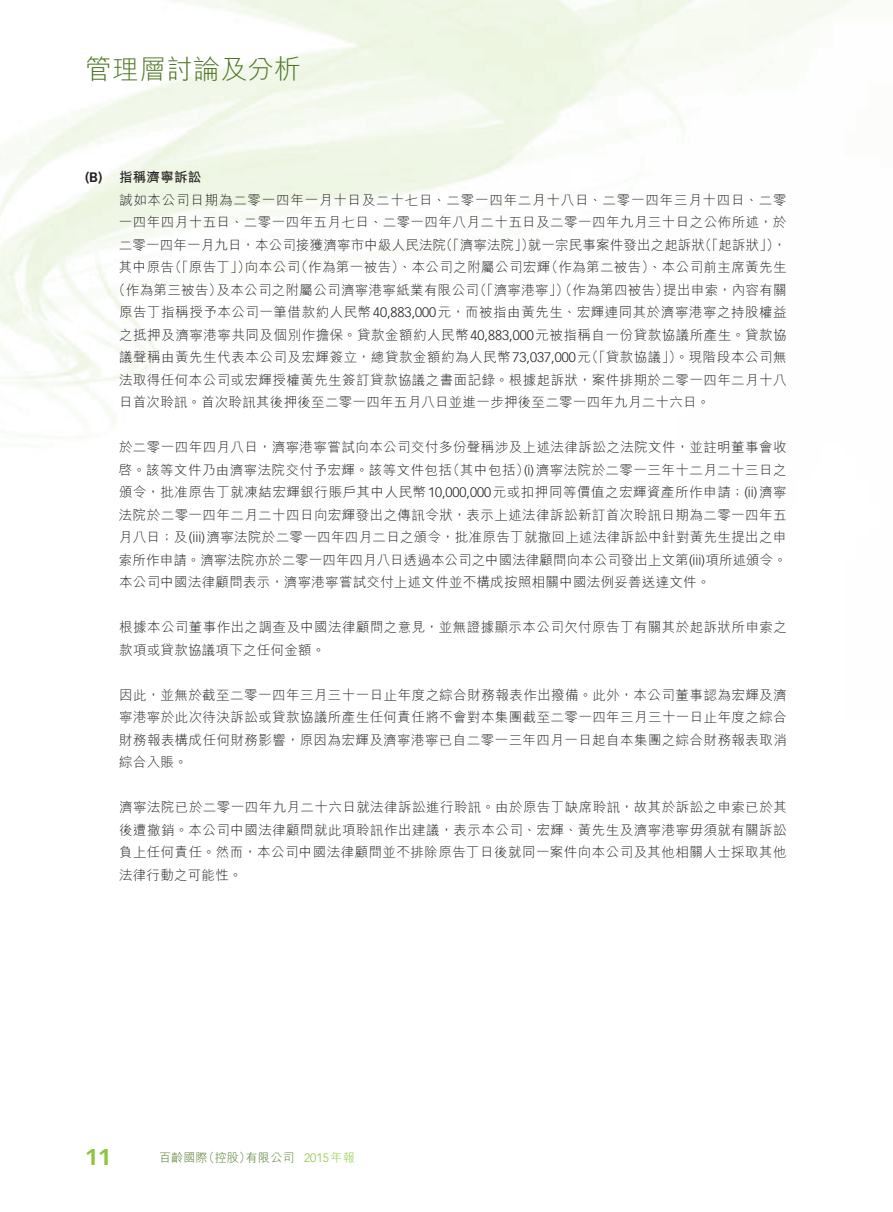
<style>
.page{position:relative;width:893px;height:1212px;background:#fff}
.page>*{position:absolute;margin:0;border:0;box-sizing:border-box;transform-origin:0 0}
.t1{font:300 27px "M Hei HK";color:#4b7520}
.t2{font:700 22.5px "Vectora LT Std";color:#8bc63e}
.t3{font:300 13.5px/22.5px "M Hei HK";letter-spacing:.03em;color:#231f20}
.t4{font:300 13.5px "M Hei HK";letter-spacing:.01em;color:#231f20}
.t5{font:700 13.5px "M Hei HK";letter-spacing:.02em;color:#231f20}
.t6{font:700 13.5px "Vectora LT Std";color:#231f20}
.t7{font:300 12px "M Hei HK";letter-spacing:.02em;color:#4b7520}
.t8{font:300 12px "Vectora LT Std";color:#8bc63e}
.s1{font-family:"Vectora LT Std"}
.s2{font-family:"M Hei HK"}
</style>
<div class="page">
<h1 class="t1" style="left:85px;top:56px;width:217px">管理層討論及分析</h1>
<p class="t6" style="left:85px;top:169px;width:19px">B( )</p>
<p class="t5" style="left:119px;top:167px;width:84px">指稱濟寧訴訟</p>
<p class="t3" style="left:119px;top:188px;width:669px;text-align:right">誠如本公司日期為二零一四年一月十日及二十七日、二零一四年二月十八日、二零一四年三月十四日、二零一四年四月十五日、二零一四年五月七日、二零一四年八月二十五日及二零一四年九月三十日之公佈所述，於（「起訴狀 ，(「</p>
<p class="t3" style="left:439px;top:233px;width:96px">（「濟寧法院」）</p>
<p class="t4" style="left:528px;top:238px;width:179px">就一宗民事案件發出之起訴狀</p>
<p class="t4" style="left:119px;top:238px;width:329px">二零一四年一月九日，本公司接獲濟寧市中級人民法院</p>
<p class="t3" style="left:168px;top:256px;width:84px">（「原告丁」）</p>
<p class="t3" style="left:294px;top:256px;width:257px">（作為第一被告）、本公司之附屬公司宏輝</p>
<p class="t3" style="left:545px;top:256px;width:243px">（作為第二被告）、本公司前主席黃先生</p>
<p class="t3" style="left:245px;top:256px;width:57px">向本公司</p>
<p class="t3" style="left:119px;top:256px;width:57px">其中原告</p>
<p class="t3" style="left:112px;top:278px;width:111px">（作為第三被告）</p>
<p class="t3" style="left:119px;top:301px;width:669px">原告丁指稱授予本公司一筆借款約人民幣<span class="s1">40,883,000</span>元，而被指由黃先生、宏輝連同其於濟寧港寧之持股權益</p>
<p class="t3" style="left:119px;top:323px;width:669px">之抵押及濟寧港寧共同及個別作擔保。貸款金額約人民幣<span class="s1">40,883,000</span>元被指稱自一份貸款協議所產生。貸款協</p>
<p class="t3" style="left:585px;top:346px;width:203px">（「貸款協議」）。現階段本公司無</p>
<p class="t3" style="left:473px;top:278px;width:197px">（「濟寧港寧」）（作為第四被告）</p>
<p class="t3" style="left:216px;top:278px;width:264px">及本公司之附屬公司濟寧港寧紙業有限公司</p>
<p class="t3" style="left:663px;top:278px;width:125px">提出申索，內容有關</p>
<p class="t3" style="left:119px;top:346px;width:669px">議聲稱由黃先生代表本公司及宏輝簽立，總貸款金額約為人民幣<span class="s1">73,037,000</span>元<br>法取得任何本公司或宏輝授權黃先生簽訂貸款協議之書面記錄。根據起訴狀，案件排期於二零一四年二月十八日首次聆訊。首次聆訊其後押後至二零一四年五月八日並進一步押後至二零一四年九月二十六日。</p>
<p class="t3" style="left:119px;top:436px;width:669px;text-align:right">於二零一四年四月八日，濟寧港寧嘗試向本公司交付多份聲稱涉及上述法律訴訟之法院文件，並註明董事會收（其中包括）<span class="s1">( )i</span> 濟寧法院於二零一三年十二月二十三日之</p>
<p class="t3" style="left:119px;top:458px;width:670px">啓。該等文件乃由濟寧法院交付予宏輝。該等文件包括<br>頒令，批准原告丁就凍結宏輝銀行賬戶其中人民幣<span class="s1">10,000,000</span>元或扣押同等價值之宏輝資產所作申請；<span class="s1">( )i i</span> 濟寧法院於二零一四年二月二十四日向宏輝發出之傳訊令狀，表示上述法律訴訟新訂首次聆訊日期為二零一四年五月八日；及<span class="s1">(iii)</span>濟寧法院於二零一四年四月二日之頒令，批准原告丁就撤回上述法律訴訟中針對黃先生提出之申索所作申請。濟寧法院亦於二零一四年四月八日透過本公司之中國法律顧問向本公司發出上文第<span class="s1">(iii)</span>項所述頒令。本公司中國法律顧問表示，濟寧港寧嘗試交付上述文件並不構成按照相關中國法例妥善送達文件。</p>
<p class="t3" style="left:119px;top:616px;width:669px">根據本公司董事作出之調查及中國法律顧問之意見，並無證據顯示本公司欠付原告丁有關其於起訴狀所申索之款項或貸款協議項下之任何金額。</p>
<p class="t3" style="left:119px;top:683px;width:669px;text-align:justify">因此，並無於截至二零一四年三月三十一日止年度之綜合財務報表作出撥備。此外，本公司董事認為宏輝及濟寧港寧於此次待決訴訟或貸款協議所產生任何責任將不會對本集團截至二零一四年三月三十一日止年度之綜合財務報表構成任何財務影響，原因為宏輝及濟寧港寧已自二零一三年四月一日起自本集團之綜合財務報表取消綜合入賬。</p>
<p class="t3" style="left:119px;top:796px;width:669px;text-align:justify">濟寧法院已於二零一四年九月二十六日就法律訴訟進行聆訊。由於原告丁缺席聆訊，故其於訴訟之申索已於其後遭撤銷。本公司中國法律顧問就此項聆訊作出建議，表示本公司、宏輝、黃先生及濟寧港寧毋須就有關訴訟負上任何責任。然而，本公司中國法律顧問並不排除原告丁日後就同一案件向本公司及其他相關人士採取其他法律行動之可能性。</p>
<h2 class="t2" style="left:85px;top:1143px;width:28px">11</h2>
<p class="t7" style="left:203px;top:1151px;width:50px">（控股）</p>
<p class="t7" style="left:246px;top:1151px;width:50px">有限公司</p>
<p class="t7" style="left:159px;top:1151px;width:50px">百齡國際</p>
<p class="t8" style="left:304px;top:1151px;width:52px">2015 <span class="s2">年報</span></p>
</div>
